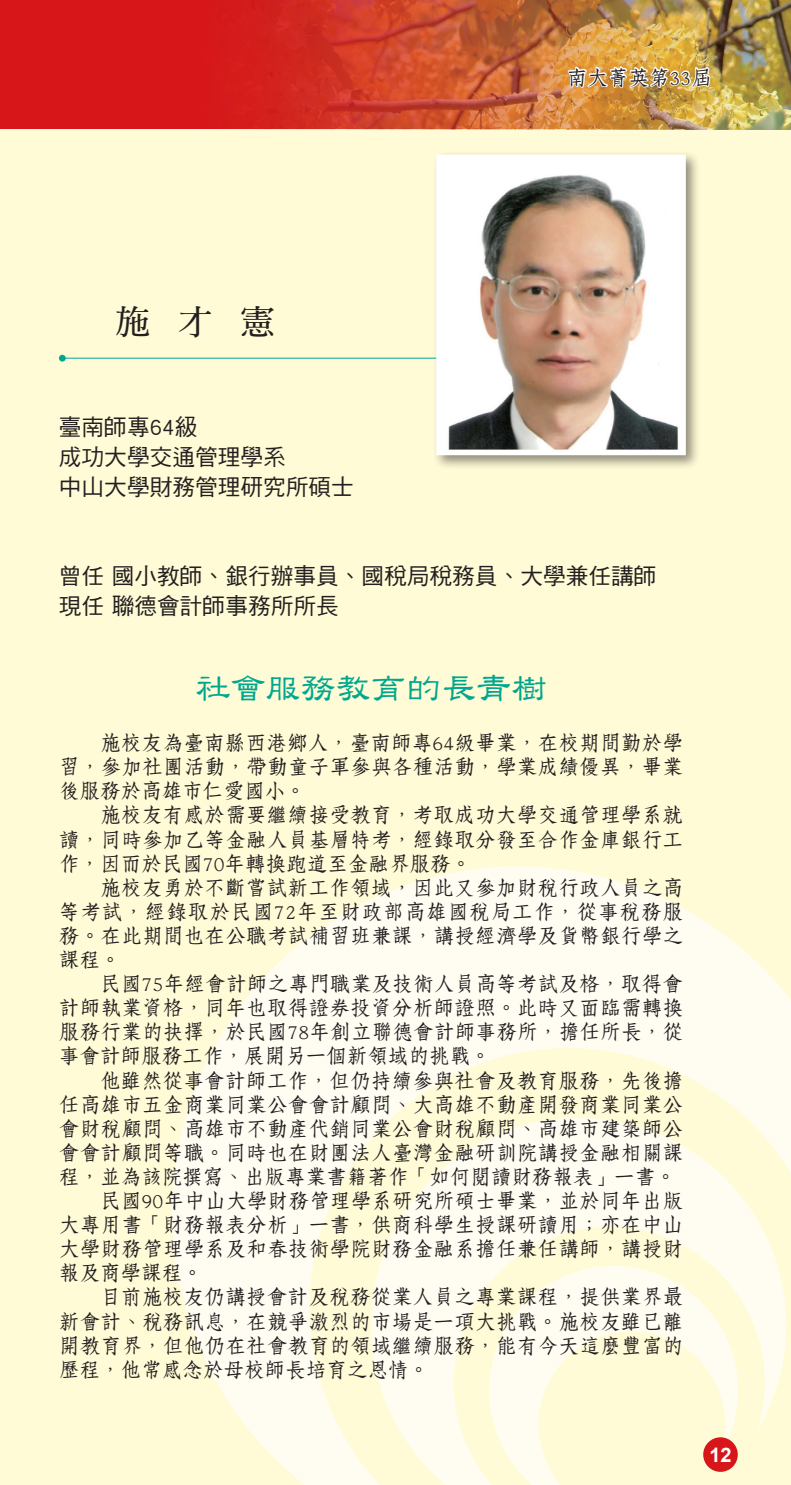
<style>
.page{position:relative;width:791px;height:1485px;background:#fff}
.page>*{position:absolute;margin:0;border:0;box-sizing:border-box;transform-origin:0 0}
.t1{font:35.4px "DF Li Shu Std W5";color:#00a78e}
.t2{font:34px "DF Ming Std W7";color:#231f20}
.t3{font:22.6px/29.8px "DF Hei Std W5";color:#231f20}
.t4{font:20.6px/24px "DF Fang Song Std W6";letter-spacing:.01em;color:#231f20;text-align:justify}
.t5{font:700 20px "Arial";color:#fff}
</style>
<div class="page">
<div style="left:0;top:0;width:790px;height:1484px;background:#fffbd6"></div>
<div style="left:0;top:0;width:790px;height:129px;background:#d7171f"></div>
<img style="left:246px;top:0;width:544px;height:129px">
<svg style="left:172px;top:866px;width:618px;height:618px;fill:#fffdf2"></svg>
<svg style="left:341px;top:1088px;width:449px;height:396px;fill:#fffdf2"></svg>
<svg style="left:471px;top:1248px;width:273px;height:236px"></svg>
<img style="left:566px;top:16px;width:145px;height:101px">
<div style="left:703px;top:1436px;width:34px;height:35px;background:#d7171f;border-radius:50%"></div>
<hr style="left:61px;top:358px;width:431px;height:1px;background:#00a78e">
<div style="left:59px;top:355px;width:7px;height:6px;background:#00a78e;border-radius:50%"></div>
<div style="left:432px;top:151px;width:268px;height:319px;background:#231f20;opacity:.5"></div>
<img style="left:443px;top:162px;width:235px;height:286px">
<div style="left:436px;top:155px;width:249px;height:300px;border:6px solid #fff"></div>
<h2 class="t2" style="left:116px;top:303px;width:160px">施 才 憲</h2>
<p class="t3" style="left:59px;top:411px;width:296px">臺南師專64級<br>成功大學交通管理學系<br>中山大學財務管理研究所碩士</p>
<p class="t4" style="left:566px;top:65px;width:146px">南大菁英第33屆</p>
<p class="t3" style="left:59px;top:560px;width:599px">曾任 國小教師、銀行辦事員、國稅局稅務員、大學兼任講師現任 聯德會計師事務所所長</p>
<h1 class="t1" style="left:195px;top:669px;width:352px">社會服務教育的長青樹</h1>
<p class="t4" style="left:59px;top:730px;width:625px;text-indent:41px">施校友為臺南縣西港鄉人，臺南師專64級畢業，在校期間勤於學習，參加社團活動，帶動童子軍參與各種活動，學業成績優異，畢業後服務於高雄市仁愛國小。</p>
<p class="t4" style="left:59px;top:802px;width:625px;text-indent:41px">施校友有感於需要繼續接受教育，考取成功大學交通管理學系就讀，同時參加乙等金融人員基層特考，經錄取分發至合作金庫銀行工作，因而於民國70年轉換跑道至金融界服務。</p>
<p class="t4" style="left:59px;top:875px;width:625px;text-indent:41px">施校友勇於不斷嘗試新工作領域，因此又參加財稅行政人員之高等考試，經錄取於民國72年至財政部高雄國稅局工作，從事稅務服務。在此期間也在公職考試補習班兼課，講授經濟學及貨幣銀行學之課程。</p>
<p class="t4" style="left:59px;top:971px;width:625px;text-indent:41px">民國75年經會計師之專門職業及技術人員高等考試及格，取得會計師執業資格，同年也取得證券投資分析師證照。此時又面臨需轉換服務行業的抉擇，於民國78年創立聯德會計師事務所，擔任所長，從事會計師服務工作，展開另一個新領域的挑戰。</p>
<p class="t4" style="left:100px;top:1067px;width:584px">他雖然從事會計師工作，但仍持續參與社會及教育服務，先後擔</p>
<p class="t4" style="left:59px;top:1091px;width:625px">任高雄市五金商業同業公會會計顧問、大高雄不動產開發商業同業公</p>
<p class="t4" style="left:59px;top:1115px;width:625px">會財稅顧問、高雄市不動產代銷同業公會財稅顧問、高雄市建築師公</p>
<p class="t4" style="left:59px;top:1140px;width:625px">會會計顧問等職。同時也在財團法人臺灣金融研訓院講授金融相關課</p>
<p class="t4" style="left:59px;top:1164px;width:618px">程，並為該院撰寫、出版專業書籍著作「如何閱讀財務報表」一書。</p>
<p class="t4" style="left:100px;top:1188px;width:584px">民國90年中山大學財務管理學系研究所碩士畢業，並於同年出版</p>
<p class="t4" style="left:59px;top:1212px;width:625px">大專用書「財務報表分析」一書，供商科學生授課研讀用；亦在中山</p>
<p class="t4" style="left:59px;top:1236px;width:625px">大學財務管理學系及和春技術學院財務金融系擔任兼任講師，講授財</p>
<p class="t4" style="left:59px;top:1260px;width:145px">報及商學課程。</p>
<p class="t4" style="left:100px;top:1284px;width:584px">目前施校友仍講授會計及稅務從業人員之專業課程，提供業界最</p>
<p class="t4" style="left:59px;top:1308px;width:625px">新會計、稅務訊息，在競爭激烈的市場是一項大挑戰。施校友雖已離</p>
<p class="t4" style="left:59px;top:1332px;width:625px">開教育界，但他仍在社會教育的領域繼續服務，能有今天這麼豐富的</p>
<p class="t4" style="left:59px;top:1356px;width:371px">歷程，他常感念於母校師長培育之恩情。</p>
<p class="t5" style="left:709px;top:1441px;width:24px">12</p>
</div>
